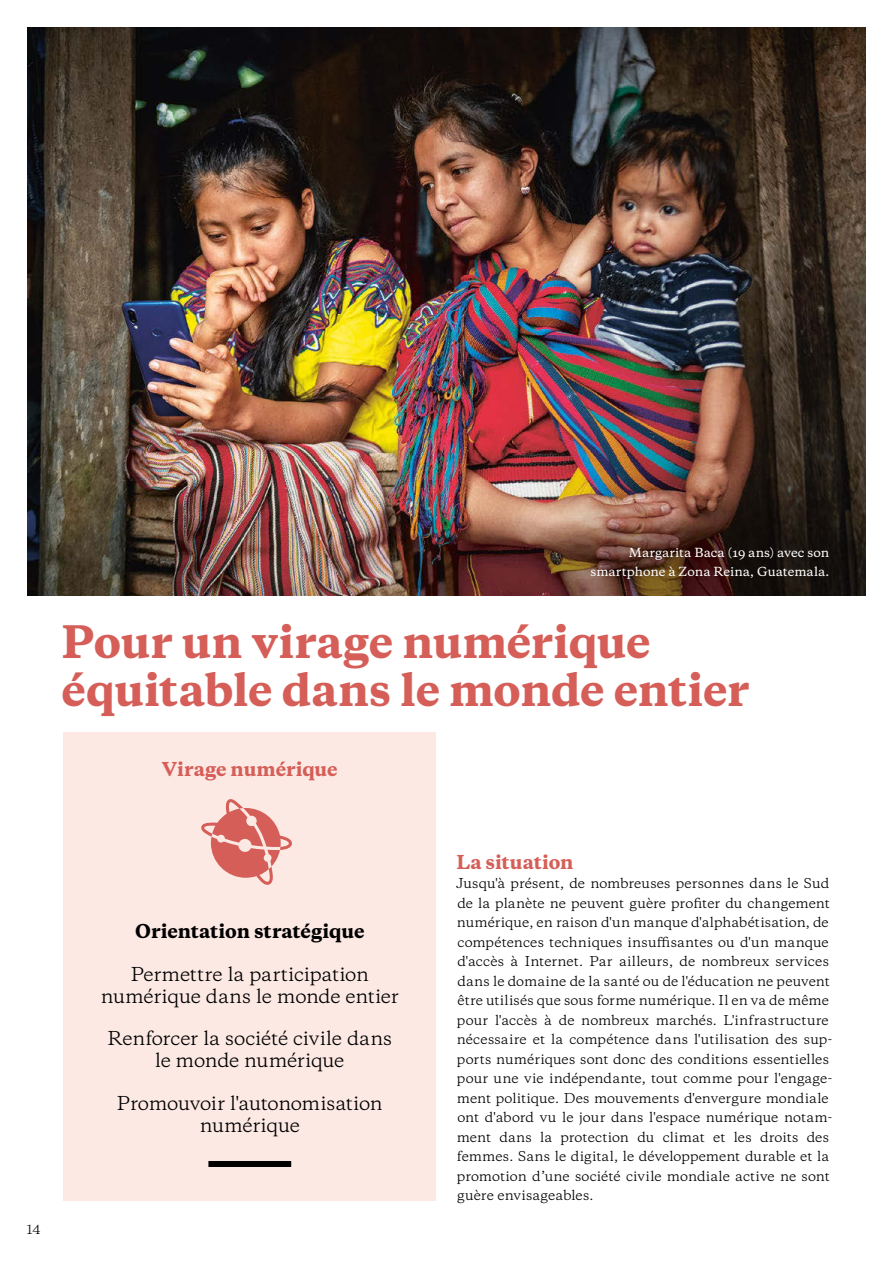
<style>
.page{position:relative;width:893px;height:1263px;background:#fff}
.page>*{position:absolute;margin:0;border:0;box-sizing:border-box;transform-origin:0 0}
.t1{font:800 42px/48px "Galaxie Copernicus";letter-spacing:-.005em;color:#d55f58}
.t2{font:18px/21.8px "Galaxie Copernicus";letter-spacing:-.015em;color:#000;text-align:center}
.t3{font:800 18px "Galaxie Copernicus";color:#d55f58}
.t4{font:800 18px "Galaxie Copernicus";color:#000}
.t5{font:12.75px/19.5px "Galaxie Copernicus";letter-spacing:.005em;color:#000}
.t6{font:12px "Galaxie Copernicus";color:#000}
.t7{font:500 11.7px/19.5px "Galaxie Copernicus";letter-spacing:.005em;color:#fff;text-align:right}
</style>
<div class="page">
<div style="left:64px;top:732px;width:372px;height:468px;background:#fce9e3"></div>
<svg style="left:201px;top:799px;width:91px;height:86px"></svg>
<div style="left:208px;top:1161px;width:83px;height:6px;background:#000"></div>
<img style="left:28px;top:27px;width:838px;height:569px">
<p class="t7" style="left:590px;top:542px;width:240px">Margarita Baca (19 ans) avec son smartphone à Zona Reina, Guatemala.</p>
<h1 class="t1" style="left:62px;top:619px;width:689px">Pour un virage numérique équitable dans le monde entier</h1>
<h2 class="t3" style="left:162px;top:757px;width:177px">Virage numérique</h2>
<p class="t6" style="left:27px;top:1221px;width:15px">14</p>
<h2 class="t4" style="left:135px;top:919px;width:231px">Orientation stratégique</h2>
<h2 class="t2" style="left:101px;top:963px;width:299px">Permettre la participation numérique dans le monde entier</h2>
<h2 class="t2" style="left:107px;top:1028px;width:286px">Renforcer la société civile dans le monde numérique</h2>
<h2 class="t2" style="left:117px;top:1092px;width:267px">Promouvoir l'autonomisation numérique</h2>
<h2 class="t3" style="left:456px;top:850px;width:119px">La situation</h2>
<p class="t5" style="left:456px;top:874px;width:377px">Jusqu'à présent, de nombreuses personnes dans le Sud de la planète ne peuvent guère profiter du changement numérique, en raison d'un manque d'alphabétisation, de compétences techniques insuffisantes ou d'un manque d'accès à Internet. Par ailleurs, de nombreux services dans le domaine de la santé ou de l'éducation ne peuvent être utilisés que sous forme numérique. Il en va de même pour l'accès à de nombreux marchés. L'infrastructure nécessaire et la compétence dans l'utilisation des sup&shy;ports numériques sont donc des conditions essentielles pour une vie indépendante, tout comme pour l'engage&shy;ment politique. Des mouvements d'envergure mondiale ont d'abord vu le jour dans l'espace numérique notam&shy;ment dans la protection du climat et les droits des femmes. Sans le digital, le développement durable et la promotion d’une société civile mondiale active ne sont guère envisageables.</p>
</div>
